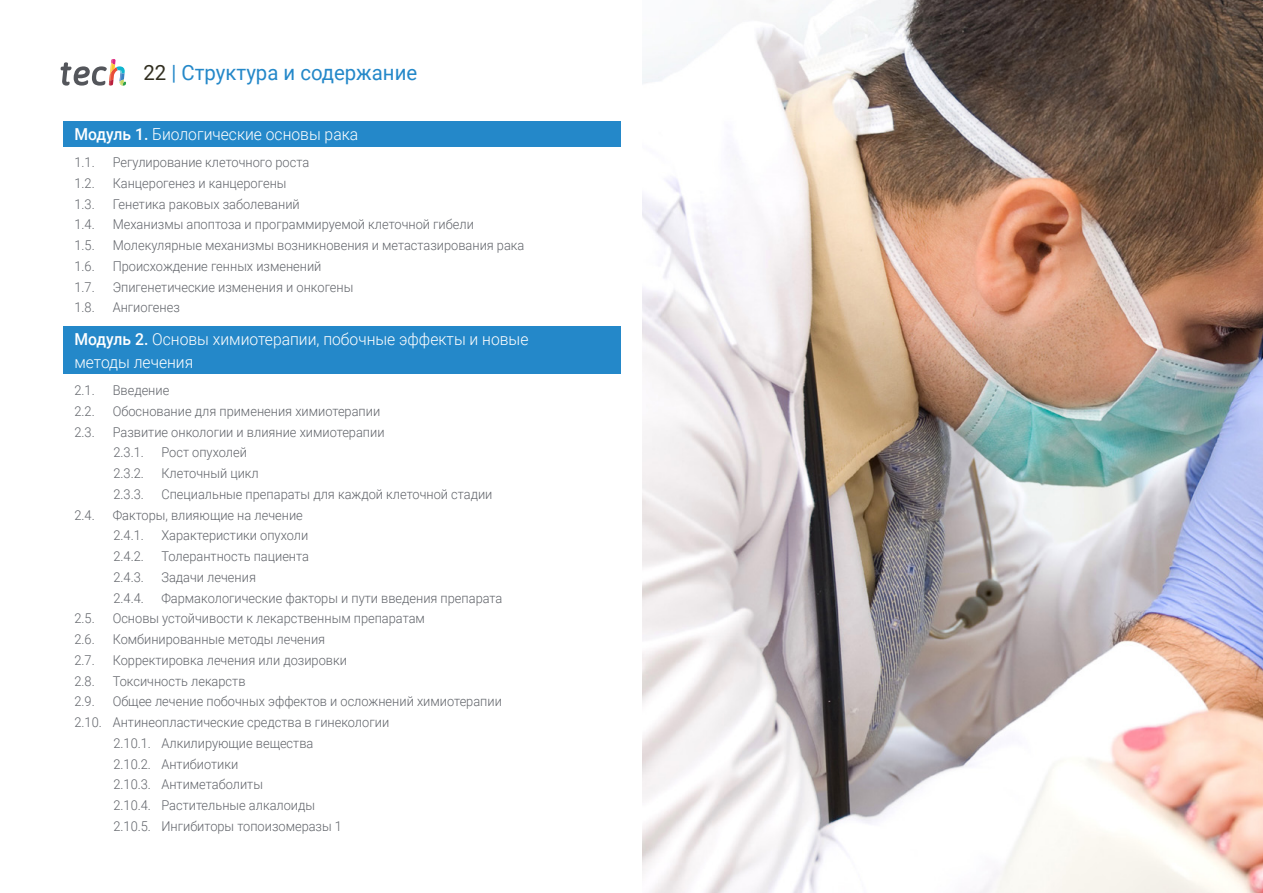
<style>
.page{position:relative;width:1263px;height:893px;background:#fff}
.page>*{position:absolute;margin:0;border:0;box-sizing:border-box;transform-origin:0 0}
.t1{font:21px "Roboto";color:#2488c9}
.t2{font:300 16.5px/22.5px "Roboto";color:#fff;scale:.95 1}
.t3{font:300 13.5px/20.7px "Roboto";color:#61646a;scale:.95 1}
.s1{color:#312e20}
.s2{font-weight:500}
</style>
<div class="page">
<img style="left:642px;top:0;width:621px;height:893px">
<div style="left:63px;top:121px;width:558px;height:25px;background:#2488c9"></div>
<div style="left:63px;top:327px;width:558px;height:47px;background:#2488c9"></div>
<svg style="left:61px;top:59px;width:65px;height:27px"></svg>
<h1 class="t1" style="left:144px;top:57px;width:275px"><span class="s1">22</span> | Структура и содержание</h1>
<p class="t2" style="left:74px;top:122px;width:300px"><span class="s2">Модуль 1.</span> Биологические основы рака</p>
<p class="t3" style="left:74px;top:151px;width:23px">1.1.</p>
<p class="t3" style="left:113px;top:151px;width:208px">Регулирование клеточного роста</p>
<p class="t3" style="left:74px;top:172px;width:23px">1.2.</p>
<p class="t3" style="left:113px;top:172px;width:185px">Канцерогенез и канцерогены</p>
<p class="t3" style="left:74px;top:193px;width:23px">1.3.</p>
<p class="t3" style="left:113px;top:193px;width:198px">Генетика раковых заболеваний</p>
<p class="t3" style="left:74px;top:214px;width:23px">1.4.</p>
<p class="t3" style="left:113px;top:214px;width:382px">Механизмы апоптоза и программируемой клеточной гибели</p>
<p class="t3" style="left:74px;top:234px;width:23px">1.5.</p>
<p class="t3" style="left:113px;top:234px;width:435px">Молекулярные механизмы возникновения и метастазирования рака</p>
<p class="t3" style="left:74px;top:255px;width:23px">1.6.</p>
<p class="t3" style="left:113px;top:255px;width:221px">Происхождение генных изменений</p>
<p class="t3" style="left:74px;top:276px;width:23px">1.7.</p>
<p class="t3" style="left:113px;top:276px;width:255px">Эпигенетические изменения и онкогены</p>
<p class="t3" style="left:74px;top:297px;width:23px">1.8.</p>
<p class="t3" style="left:113px;top:297px;width:72px">Ангиогенез</p>
<p class="t2" style="left:74px;top:328px;width:479px"><span class="s2">Модуль 2.</span> Основы химиотерапии, побочные эффекты и новые методы лечения</p>
<p class="t3" style="left:74px;top:379px;width:23px">2.1.</p>
<p class="t3" style="left:113px;top:379px;width:61px">Введение</p>
<p class="t3" style="left:74px;top:400px;width:23px">2.2.</p>
<p class="t3" style="left:113px;top:400px;width:283px">Обоснование для применения химиотерапии</p>
<p class="t3" style="left:74px;top:421px;width:23px">2.3.</p>
<p class="t3" style="left:113px;top:421px;width:288px">Развитие онкологии и влияние химиотерапии<br>2.3.1.</p>
<p class="t3" style="left:161px;top:442px;width:92px">Рост опухолей</p>
<p class="t3" style="left:113px;top:462px;width:34px">2.3.2.</p>
<p class="t3" style="left:161px;top:462px;width:104px">Клеточный цикл</p>
<p class="t3" style="left:113px;top:483px;width:34px">2.3.3.</p>
<p class="t3" style="left:161px;top:483px;width:350px">Специальные препараты для каждой клеточной стадии</p>
<p class="t3" style="left:74px;top:504px;width:23px">2.4.</p>
<p class="t3" style="left:113px;top:504px;width:202px">Факторы, влияющие на лечение<br>2.4.1.</p>
<p class="t3" style="left:161px;top:525px;width:156px">Характеристики опухоли</p>
<p class="t3" style="left:113px;top:545px;width:34px">2.4.2.</p>
<p class="t3" style="left:161px;top:545px;width:157px">Толерантность пациента</p>
<p class="t3" style="left:113px;top:566px;width:34px">2.4.3.</p>
<p class="t3" style="left:161px;top:566px;width:101px">Задачи лечения</p>
<p class="t3" style="left:113px;top:587px;width:34px">2.4.4.</p>
<p class="t3" style="left:161px;top:587px;width:360px">Фармакологические факторы и пути введения препарата</p>
<p class="t3" style="left:74px;top:608px;width:23px">2.5.</p>
<p class="t3" style="left:113px;top:608px;width:330px">Основы устойчивости к лекарственным препаратам</p>
<p class="t3" style="left:74px;top:628px;width:23px">2.6.</p>
<p class="t3" style="left:113px;top:628px;width:225px">Комбинированные методы лечения</p>
<p class="t3" style="left:74px;top:649px;width:23px">2.7.</p>
<p class="t3" style="left:113px;top:649px;width:248px">Корректировка лечения или дозировки</p>
<p class="t3" style="left:74px;top:670px;width:23px">2.8.</p>
<p class="t3" style="left:113px;top:670px;width:141px">Токсичность лекарств</p>
<p class="t3" style="left:74px;top:691px;width:23px">2.9.</p>
<p class="t3" style="left:113px;top:691px;width:411px">Общее лечение побочных эффектов и осложнений химиотерапии</p>
<p class="t3" style="left:74px;top:711px;width:333px">2.10. Антинеопластические средства в гинекологии</p>
<p class="t3" style="left:113px;top:732px;width:212px">2.10.1. Алкилирующие вещества</p>
<p class="t3" style="left:113px;top:753px;width:133px">2.10.2. Антибиотики</p>
<p class="t3" style="left:113px;top:774px;width:159px">2.10.3. Антиметаболиты</p>
<p class="t3" style="left:113px;top:794px;width:214px">2.10.4. Растительные алкалоиды</p>
<p class="t3" style="left:113px;top:815px;width:242px">2.10.5. Ингибиторы топоизомеразы 1</p>
</div>
